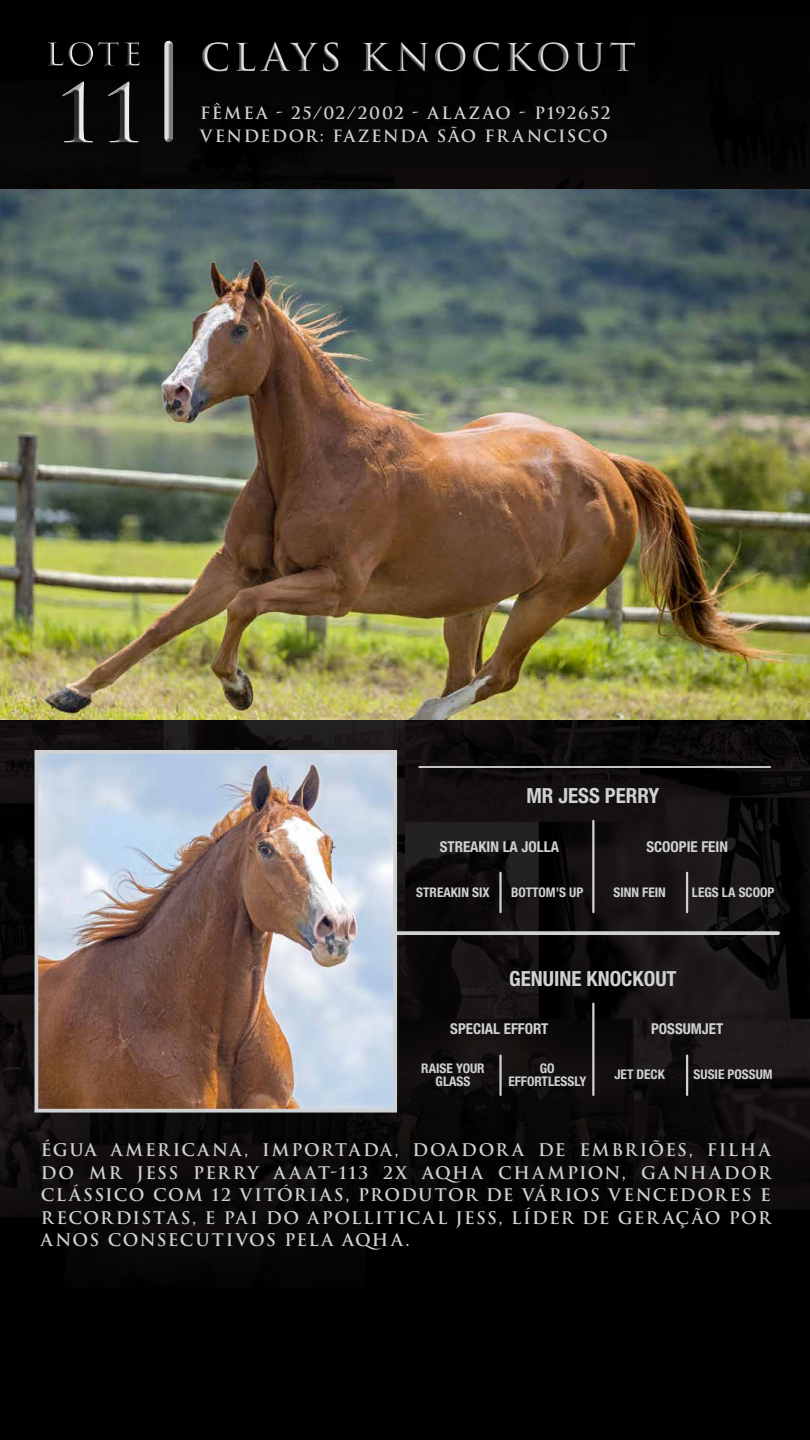
<style>
.page{position:relative;width:810px;height:1440px;background:#fff}
.page>*{position:absolute;margin:0;border:0;box-sizing:border-box;transform-origin:0 0}
.t1{font:700 37.58px "Trajan";letter-spacing:.08em;color:#d0d1d2}
.t2{font:700 condensed 20.85px "Helvetica Neue LT Std";color:#d0d1d2}
.t3{font:700 16.95px/22.6px "Trajan";letter-spacing:.075em;color:#d0d1d2;text-align:justify}
.t4{font:700 16.58px/23px "Trajan";letter-spacing:.09em;color:#d0d1d2}
.t5{font:700 condensed 15px "Helvetica Neue LT Std";color:#d0d1d2}
.t6{font:700 condensed 13.35px/13.4px "Helvetica Neue LT Std";color:#d0d1d2;text-align:center}
</style>
<div class="page">
<img style="left:0;top:0;width:810px;height:1440px">
<div style="left:45px;top:36px;width:101px;height:113px;background:#050504"></div>
<svg style="left:41px;top:36px;width:99px;height:113px"></svg>
<div style="left:197px;top:36px;width:442px;height:41px;background:#000"></div>
<svg style="left:164px;top:41px;width:10px;height:102px"></svg>
<svg style="left:397px;top:931px;width:381px;height:4px;fill:#d0d1d2"></svg>
<hr style="left:592px;top:821px;width:3px;height:91px;background:#d0d1d2">
<hr style="left:499px;top:873px;width:3px;height:39px;background:#d0d1d2">
<hr style="left:686px;top:873px;width:2px;height:39px;background:#d0d1d2">
<hr style="left:592px;top:1004px;width:3px;height:91px;background:#d0d1d2">
<hr style="left:499px;top:1056px;width:3px;height:39px;background:#d0d1d2">
<hr style="left:686px;top:1056px;width:2px;height:39px;background:#d0d1d2">
<hr style="left:418px;top:766px;width:353px;height:2px;background:#fff">
<img style="left:0;top:190px;width:810px;height:530px">
<img style="left:39px;top:755px;width:353px;height:353px">
<div style="left:34px;top:750px;width:363px;height:363px;border:4px solid #d0d1d2"></div>
<h1 class="t1" style="left:200px;top:34px;width:437px">CLAYS KNOCKOUT</h1>
<p class="t4" style="left:200px;top:101px;width:412px">FÊMEA - 25/02/2002 - ALAZAO - P192652<br>VENDEDOR: FAZENDA SÃO FR ANCISCO</p>
<p class="t2" style="left:526px;top:783px;width:134px">MR JESS PERRY</p>
<p class="t5" style="left:440px;top:837px;width:121px">STREAKIN LA JOLLA</p>
<p class="t5" style="left:646px;top:837px;width:83px">SCOOPIE FEIN</p>
<p class="t6" style="left:416px;top:885px;width:75px">STREAKIN SIX</p>
<p class="t6" style="left:511px;top:885px;width:74px">BOTTOM’S UP</p>
<p class="t6" style="left:613px;top:885px;width:54px">SINN FEIN</p>
<p class="t6" style="left:692px;top:885px;width:84px">LEGS LA SCOOP</p>
<p class="t2" style="left:509px;top:966px;width:169px">GENUINE KNOCKOUT</p>
<p class="t5" style="left:450px;top:1020px;width:100px">SPECIAL EFFORT</p>
<p class="t5" style="left:651px;top:1020px;width:74px">POSSUMJET</p>
<p class="t6" style="left:421px;top:1061px;width:65px">RAISE YOUR<br>GLASS</p>
<p class="t6" style="left:614px;top:1068px;width:52px">JET DECK</p>
<p class="t6" style="left:508px;top:1061px;width:79px">GO<br>EFFORTLESSLY</p>
<p class="t6" style="left:694px;top:1068px;width:81px">SUSIE POSSUM</p>
<p class="t3" style="left:41px;top:1139px;width:731px">ÉGUA AMERICANA, IMPORTADA, DOADOR A DE EMBRIÕES, FILHA DO MR JESS PERRY A A AT-113 2X AQHA CHAMPION, GANHADOR CLÁSSICO COM 12 VITÓRIAS, PRODUTOR DE VÁRIOS VENCEDORES E RECORDISTAS, E PAI DO APOLLITICAL JESS, LÍDER DE GER AÇÃO POR ANOS CONSECUTIVOS PELA AQHA.</p>
</div>
